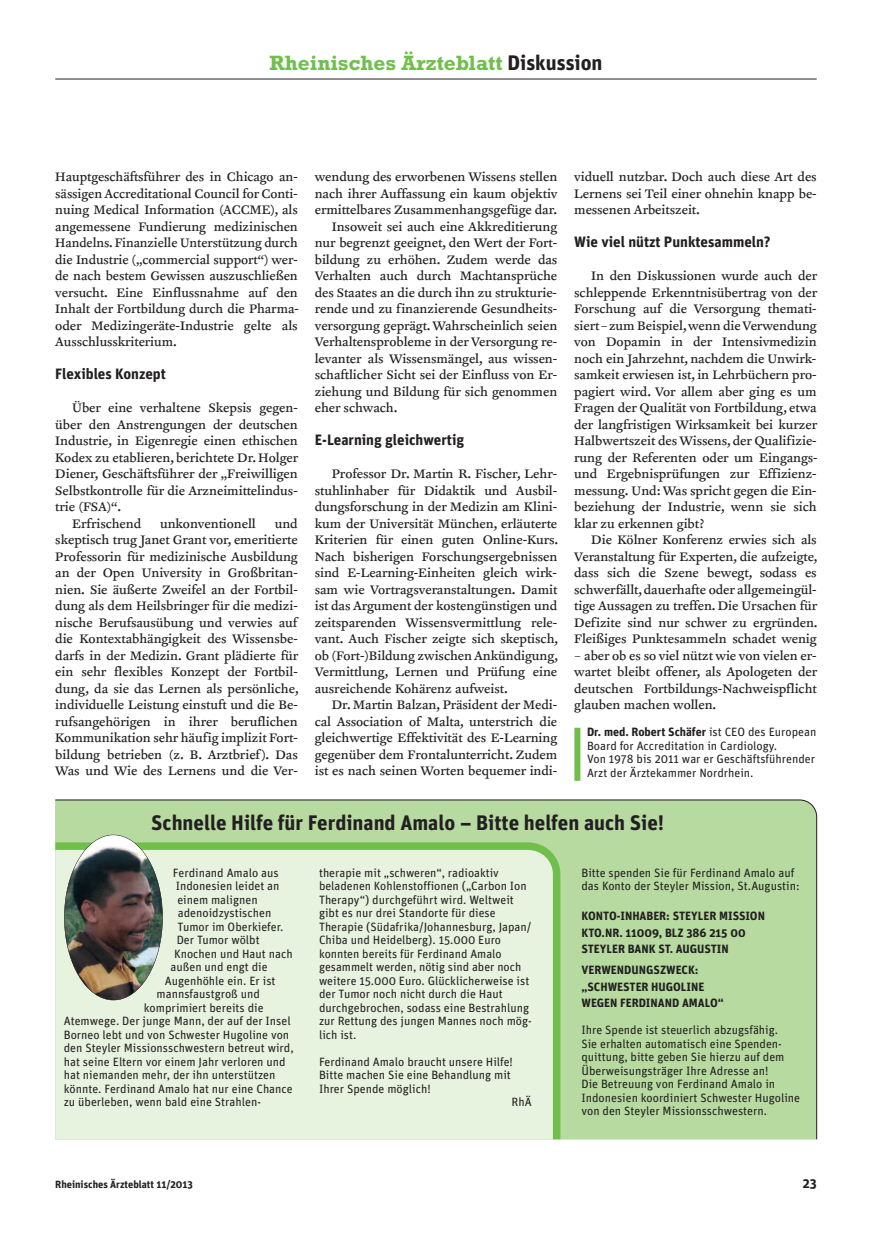
<style>
.page{position:relative;width:872px;height:1234px;background:#fff}
.page>*{position:absolute;margin:0;border:0;box-sizing:border-box;transform-origin:0 0}
.t1{font:700 21px "Unit";color:#231f20}
.t2{font:700 21px "Rockwell";color:#70bf4c}
.t3{font:700 15px "Unit";color:#231f20}
.t4{font:14.25px/16.5px "Clifford Nine Roman";color:#231f20;text-align:justify}
.t5{font:700 13.5px "Unit";color:#231f20}
.t6{font:12px/13.5px "Unit";color:#231f20}
.t7{font:700 12px/16.5px "Unit";color:#231f20}
.t8{font:700 10.5px "Unit";color:#231f20}
.s1{font-family:"Unit";color:#231f20}
.s2{font-weight:700}
</style>
<div class="page">
<div style="left:55px;top:799px;width:762px;height:340px;background:#b6daa0"></div>
<hr style="left:55px;top:79px;width:761px;height:1px;background:#231f20">
<div style="left:574px;top:727px;width:6px;height:53px;background:#70bf4c"></div>
<div style="left:55px;top:838px;width:509px;height:302px;background:#e7f2df"></div>
<img style="left:64px;top:834px;width:99px;height:165px;border-radius:50%">
<h1 class="t2" style="left:269px;top:56px;width:334px">Rheinisches Ärzteblatt <span class="s1">Diskussion</span></h1>
<p class="t4" style="left:55px;top:169px;width:245px">Hauptgeschäftsführer des in Chicago an&shy;sässigen Accreditational Council forConti&shy;nuing Medical Information (ACCME), als angemessene Fundierung medizinischen Handelns. Finanzielle Unterstützung durch die Industrie („commercial support“) wer&shy;de nach bestem Gewissen auszuschließen versucht. Eine Einflussnahme auf den Inhalt der Fortbildung durch die Pharma&shy;oder Medizingeräte-Industrie gelte als Ausschlusskriterium.</p>
<p class="t3" style="left:55px;top:368px;width:112px">Flexibles Konzept</p>
<p class="t4" style="left:72px;top:400px;width:227px">Über eine verhaltene Skepsis gegen-</p>
<p class="t4" style="left:55px;top:416px;width:244px">über den Anstrengungen der deutschen</p>
<p class="t4" style="left:55px;top:433px;width:244px">Industrie, in Eigenregie einen ethischen</p>
<p class="t4" style="left:55px;top:449px;width:244px">Kodex zu etablieren, berichtete Dr.Holger</p>
<p class="t4" style="left:55px;top:466px;width:244px">Diener, Geschäftsführer der „Freiwilligen</p>
<p class="t4" style="left:55px;top:482px;width:244px">Selbstkontrolle für die Arzneimittelindus-</p>
<p class="t4" style="left:55px;top:499px;width:67px">trie (FSA)“.</p>
<p class="t4" style="left:72px;top:515px;width:70px">Erfrischend</p>
<p class="t4" style="left:160px;top:515px;width:97px">unkonventionell</p>
<p class="t4" style="left:55px;top:515px;width:245px;text-indent:219px">und skeptisch trug Janet Grant vor, emeritierte Professorin für medizinische Ausbildung an der Open University in Großbritan&shy;nien. Sie äußerte Zweifel an der Fortbil&shy;dung als dem Heilsbringer für die medizi&shy;nische Berufsausübung und verwies auf die Kontextabhängigkeit des Wissensbe&shy;darfs in der Medizin. Grant plädierte für ein sehr flexibles Konzept der Fortbil&shy;dung, da sie das Lernen als persönliche, individuelle Leistung einstuft und die Be&shy;rufsangehörigen in ihrer beruflichen Kommunikation sehr häufig implizit Fort&shy;bildung betrieben (z. B. Arztbrief). Das Was und Wie des Lernens und die Ver-</p>
<p class="t4" style="left:315px;top:169px;width:244px">wendung des erworbenen Wissens stellen</p>
<p class="t4" style="left:315px;top:185px;width:244px">nach ihrer Auffassung ein kaum objektiv</p>
<p class="t4" style="left:315px;top:202px;width:244px">ermittelbares Zusammenhangsgefüge dar.</p>
<p class="t4" style="left:332px;top:218px;width:227px">Insoweit sei auch eine Akkreditierung</p>
<p class="t4" style="left:315px;top:235px;width:244px">nur begrenzt geeignet, den Wert der Fort-</p>
<p class="t4" style="left:315px;top:251px;width:244px">bildung zu erhöhen. Zudem werde das</p>
<p class="t4" style="left:315px;top:268px;width:244px">Verhalten auch durch Machtansprüche</p>
<p class="t4" style="left:315px;top:284px;width:243px">des Staates an die durch ihn zu strukturie-</p>
<p class="t4" style="left:315px;top:301px;width:244px">rende und zu finanzierende Gesundheits-</p>
<p class="t4" style="left:315px;top:317px;width:244px">versorgung geprägt.Wahrscheinlich seien</p>
<p class="t4" style="left:315px;top:334px;width:244px">Verhaltensprobleme in derVersorgung re-</p>
<p class="t4" style="left:315px;top:350px;width:244px">levanter als Wissensmängel, aus wissen-</p>
<p class="t4" style="left:315px;top:367px;width:244px">schaftlicher Sicht sei der Einfluss von Er-</p>
<p class="t4" style="left:315px;top:383px;width:244px">ziehung und Bildung für sich genommen</p>
<p class="t4" style="left:315px;top:400px;width:84px">eher schwach.</p>
<p class="t3" style="left:315px;top:434px;width:151px">E-Learning gleichwertig</p>
<p class="t4" style="left:315px;top:466px;width:245px;text-indent:17px">Professor Dr. Martin R. Fischer, Lehr&shy;stuhlinhaber für Didaktik und Ausbil&shy;dungsforschung in der Medizin am Klini&shy;kum der Universität München, erläuterte Kriterien für einen guten Online-Kurs.<br>Nach bisherigen Forschungsergebnissen sind E-Learning-Einheiten gleich wirk&shy;sam wie Vortragsveranstaltungen. Damit ist das Argument der kostengünstigen und zeitsparenden Wissensvermittlung rele&shy;vant. Auch Fischer zeigte sich skeptisch, ob (Fort-)Bildung zwischenAnkündigung, Vermittlung, Lernen und Prüfung eine ausreichende Kohärenz aufweist.</p>
<p class="t4" style="left:315px;top:697px;width:244px;text-indent:17px">Dr. Martin Balzan, Präsident der Medi&shy;cal Association of Malta, unterstrich die gleichwertige Effektivität des E-Learning gegenüber dem Frontalunterricht. Zudem ist es nach seinen Worten bequemer indi-</p>
<p class="t4" style="left:574px;top:169px;width:244px">viduell nutzbar. Doch auch diese Art des Lernens sei Teil einer ohnehin knapp be&shy;messenen Arbeitszeit.</p>
<p class="t3" style="left:574px;top:236px;width:198px">Wie viel nützt Punktesammeln?</p>
<p class="t4" style="left:574px;top:268px;width:245px;text-indent:17px">In den Diskussionen wurde auch der schleppende Erkenntnisübertrag von der Forschung auf die Versorgung themati&shy;siert–zum Beispiel,wenn dieVerwendung von Dopamin in der Intensivmedizin noch ein Jahrzehnt, nachdem die Unwirk&shy;samkeit erwiesen ist, in Lehrbüchern pro&shy;pagiert wird. Vor allem aber ging es um Fragen der Qualität von Fortbildung, etwa der langfristigen Wirksamkeit bei kurzer Halbwertszeit des Wissens, der Qualifizie&shy;rung der Referenten oder um Eingangs&shy;und Ergebnisprüfungen zur Effizienz&shy;messung. Und:Was spricht gegen die Ein&shy;beziehung der Industrie, wenn sie sich klar zu erkennen gibt?</p>
<p class="t4" style="left:574px;top:532px;width:245px;text-indent:17px">Die Kölner Konferenz erwies sich als Veranstaltung für Experten, die aufzeigte, dass sich die Szene bewegt, sodass es schwerfällt,dauerhafte oder allgemeingül&shy;tige Aussagen zu treffen. Die Ursachen für Defizite sind nur schwer zu ergründen.<br>Fleißiges Punktesammeln schadet wenig − aber ob es so viel nützt wie von vielen er&shy;wartet bleibt offener, als Apologeten der deutschen Fortbildungs-Nachweispflicht glauben machen wollen.</p>
<p class="t6" style="left:587px;top:726px;width:231px"><span class="s2">Dr. med. Robert Schäfer</span> ist CEO des European Board for Accreditation in Cardiology.<br>Von 1978 bis 2011 war er Geschäftsführender Arzt der Ärztekammer Nordrhein.</p>
<h1 class="t1" style="left:151px;top:814px;width:514px">Schnelle Hilfe für Ferdinand Amalo – Bitte helfen auch Sie!</h1>
<p class="t6" style="left:173px;top:866px;width:107px">Ferdinand Amalo aus</p>
<p class="t6" style="left:176px;top:880px;width:105px">Indonesien leidet an</p>
<p class="t6" style="left:177px;top:893px;width:82px">einem malignen</p>
<p class="t6" style="left:178px;top:907px;width:95px">adenoidzystischen</p>
<p class="t6" style="left:178px;top:920px;width:107px">Tumor im Oberkiefer.</p>
<p class="t6" style="left:177px;top:934px;width:85px">Der Tumor wölbt</p>
<p class="t6" style="left:174px;top:947px;width:120px">Knochen und Haut nach</p>
<p class="t6" style="left:170px;top:961px;width:99px">außen und engt die</p>
<p class="t6" style="left:165px;top:974px;width:112px">Augenhöhle ein. Er ist</p>
<p class="t6" style="left:157px;top:988px;width:105px">mannsfaustgroß und</p>
<p class="t6" style="left:144px;top:1001px;width:121px">komprimiert bereits die</p>
<p class="t6" style="left:64px;top:1015px;width:228px">Atemwege. Der junge Mann, der auf der Insel</p>
<p class="t6" style="left:64px;top:1028px;width:227px">Borneo lebt und von Schwester Hugoline von</p>
<p class="t6" style="left:64px;top:1042px;width:231px">den Steyler Missionsschwestern betreut wird,</p>
<p class="t6" style="left:64px;top:1055px;width:223px">hat seine Eltern vor einem Jahr verloren und</p>
<p class="t6" style="left:64px;top:1069px;width:213px">hat niemanden mehr, der ihn unterstützen</p>
<p class="t6" style="left:64px;top:1082px;width:230px">könnte. Ferdinand Amalo hat nur eine Chance</p>
<p class="t6" style="left:64px;top:1096px;width:199px">zu überleben, wenn bald eine Strahlen-</p>
<p class="t6" style="left:581px;top:866px;width:220px">Bitte spenden Sie für Ferdinand Amalo auf das Konto der Steyler Mission, St.Augustin:</p>
<p class="t7" style="left:581px;top:908px;width:185px">KONTO-INHABER: STEYLER MISSION<br>KTO.NR. 11009, BLZ 386 215 00<br>STEYLER BANK ST. AUGUSTIN</p>
<p class="t7" style="left:581px;top:962px;width:144px">VERWENDUNGSZWECK: „SCHWESTER HUGOLINE<br>WEGEN FERDINAND AMALO“</p>
<p class="t6" style="left:581px;top:1024px;width:220px">Ihre Spende ist steuerlich abzugsfähig.<br>Sie erhalten automatisch eine Spenden&shy;quittung, bitte geben Sie hierzu auf dem Überweisungsträger Ihre Adresse an!<br>Die Betreuung von Ferdinand Amalo in Indonesien koordiniert Schwester Hugoline von den Steyler Missionsschwestern.</p>
<p class="t6" style="left:319px;top:866px;width:214px">therapie mit „schweren“, radioaktiv beladenen Kohlenstoffionen („Carbon Ion Therapy“) durchgeführt wird. Weltweit gibt es nur drei Standorte für diese Therapie (Südafrika/Johannesburg, Japan/ Chiba und Heidelberg). 15.000 Euro konnten bereits für Ferdinand Amalo gesammelt werden, nötig sind aber noch weitere 15.000 Euro. Glücklicherweise ist der Tumor noch nicht durch die Haut durchgebrochen, sodass eine Bestrahlung zur Rettung des jungen Mannes noch mög&shy;lich ist.</p>
<p class="t6" style="left:319px;top:1055px;width:195px">Ferdinand Amalo braucht unsere Hilfe!</p>
<p class="t6" style="left:319px;top:1069px;width:193px">Bitte machen Sie eine Behandlung mit</p>
<p class="t6" style="left:319px;top:1082px;width:113px">Ihrer Spende möglich!</p>
<p class="t6" style="left:511px;top:1096px;width:22px">RhÄ</p>
<p class="t8" style="left:55px;top:1180px;width:139px">Rheinisches Ärzteblatt 11/2013</p>
<p class="t5" style="left:802px;top:1178px;width:15px">23</p>
</div>
